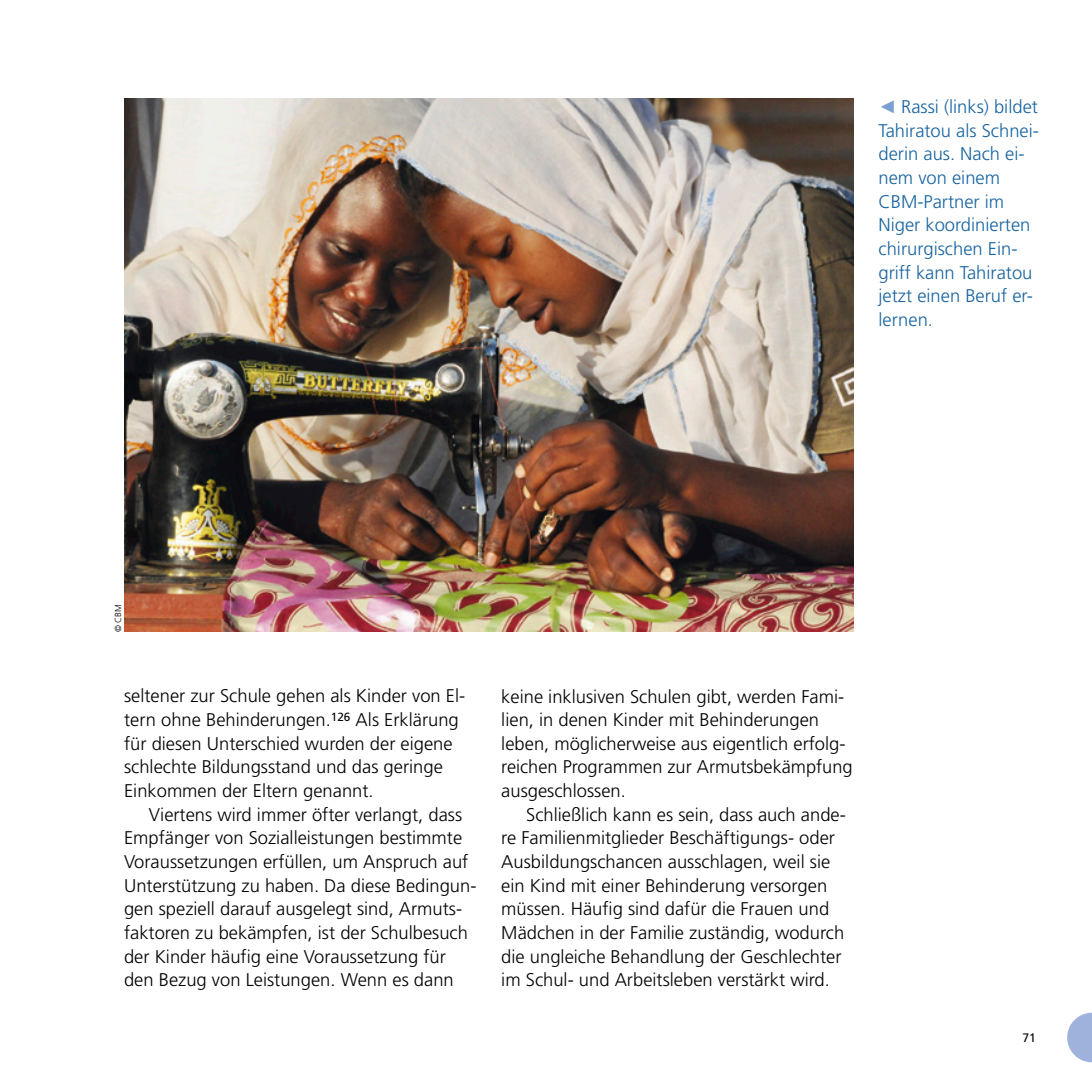
<style>
.page{position:relative;width:1092px;height:1092px;background:#fff}
.page>*{position:absolute;margin:0;border:0;box-sizing:border-box;transform-origin:0 0}
.cbm_Menge_Eingezogen{font:300 18.38px/23.6px "Frutiger LT";color:#000}
.cbm_BU{font:300 18.38px/23.6px "Frutiger";color:#1763a0}
.t1{font:12.25px "Frutiger";color:#000}
.CBM_Foto_Copyrights{font:300 8.75px "Frutiger";color:#000}
.s1{font-family:"Times New Roman";font-weight:400;color:#7b9ed3}
</style>
<div class="page">
<svg style="left:1067px;top:1012px;width:24px;height:50px"></svg>
<img style="left:124px;top:99px;width:729px;height:532px">
<p class="cbm_BU" style="left:878px;top:95px;width:162px"><span class="s1">◄</span> Rassi (links) bildet<br>Tahiratou als Schnei&shy;derin aus. Nach ei&shy;nem von einem<br>CBM-Partner im<br>Niger koordinierten chirurgischen Ein&shy;griff kann Tahiratou jetzt einen Beruf er&shy;lernen.</p>
<p class="CBM_Foto_Copyrights" style="left:113px;top:631px;width:28px;rotate:-90deg">© CBM</p>
<p class="cbm_Menge_Eingezogen" style="left:124px;top:684px;width:343px">seltener zur Schule gehen als Kinder von El&shy;tern ohne Behinderungen.<sup>126</sup> Als Erklärung für diesen Unterschied wurden der eigene schlechte Bildungsstand und das geringe Einkommen der Eltern genannt.</p>
<p class="cbm_Menge_Eingezogen" style="left:124px;top:802px;width:354px;text-indent:25px">Viertens wird immer öfter verlangt, dass Empfänger von Sozialleistungen bestimmte Voraussetzungen erfüllen, um Anspruch auf Unterstützung zu haben. Da diese Bedingun&shy;gen speziell darauf ausgelegt sind, Armuts&shy;faktoren zu bekämpfen, ist der Schulbesuch der Kinder häufig eine Voraussetzung für den Bezug von Leistungen. Wenn es dann</p>
<p class="cbm_Menge_Eingezogen" style="left:501px;top:684px;width:353px">keine inklusiven Schulen gibt, werden Fami&shy;lien, in denen Kinder mit Behinderungen leben, möglicherweise aus eigentlich erfolg&shy;reichen Programmen zur Armutsbekämpfung ausgeschlossen.</p>
<p class="cbm_Menge_Eingezogen" style="left:501px;top:802px;width:346px;text-indent:25px">Schließlich kann es sein, dass auch ande&shy;re Familienmitglieder Beschäftigungs- oder Ausbildungschancen ausschlagen, weil sie ein Kind mit einer Behinderung versorgen müssen. Häufig sind dafür die Frauen und Mädchen in der Familie zuständig, wodurch die ungleiche Behandlung der Geschlechter im Schul- und Arbeitsleben verstärkt wird.</p>
<p class="t1" style="left:1022px;top:1030px;width:15px">71</p>
</div>
